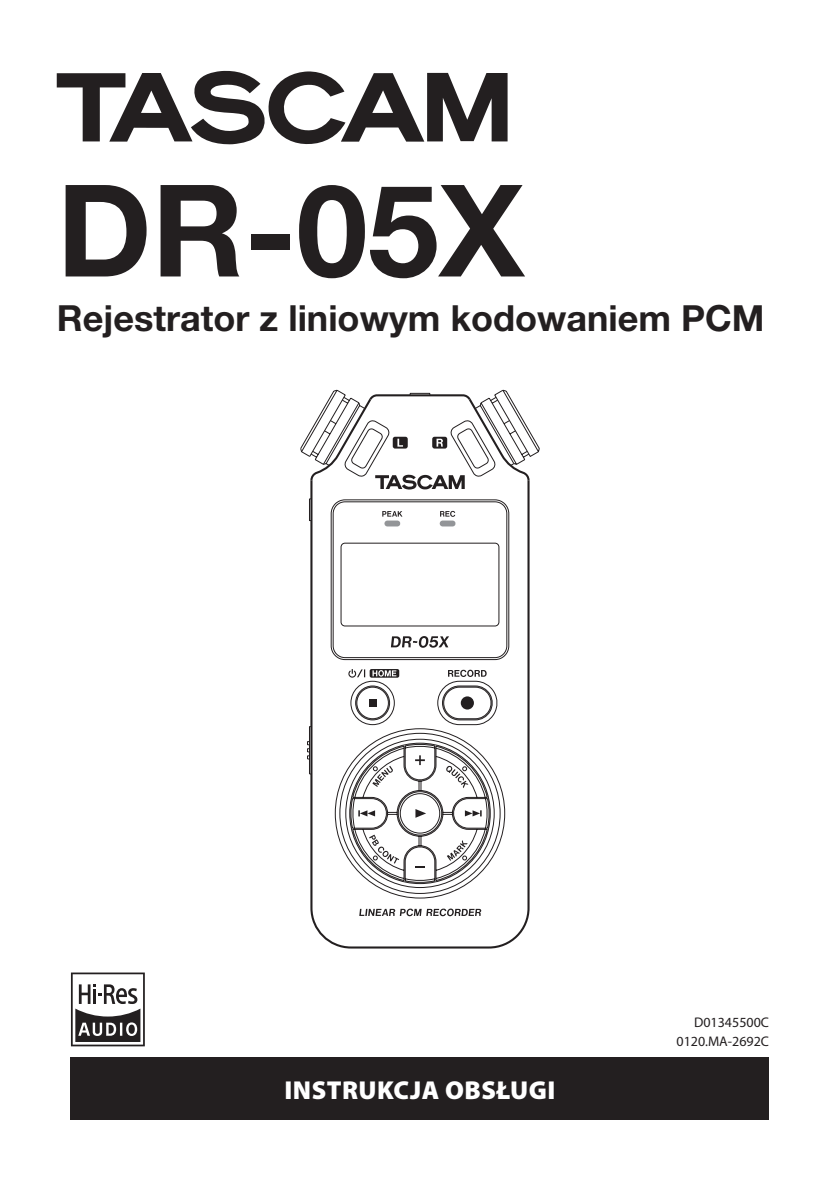
<style>
.page{position:relative;width:840px;height:1191px;background:#fff}
.page>*{position:absolute;margin:0;border:0;box-sizing:border-box;transform-origin:0 0}
.t1{font:700 128px "Helvetica Neue LT Pro";color:#231f20}
.t2{font:700 36px "Helvetica Neue LT Pro";color:#231f20}
.t3{font:900 26px "Myriad Pro";letter-spacing:.02em;color:#fff}
.t4{font:14px "Myriad Pro";color:#231f20}
</style>
<div class="page">
<svg style="left:310px;top:490px;width:220px;height:458px"></svg>
<svg style="left:300px;top:433px;width:229px;height:465px"></svg>
<svg style="left:359px;top:908px;width:122px;height:8px"></svg>
<svg style="left:415px;top:755px;width:9px;height:10px"></svg>
<div style="left:368px;top:699px;width:8px;height:8px;background:#231f20"></div>
<svg style="left:415px;top:865px;width:10px;height:2px"></svg>
<svg style="left:358px;top:810px;width:17px;height:6px"></svg>
<svg style="left:464px;top:810px;width:17px;height:6px"></svg>
<svg style="left:309px;top:390px;width:230px;height:100px"></svg>
<svg style="left:382px;top:511px;width:20px;height:15px"></svg>
<svg style="left:439px;top:511px;width:16px;height:15px"></svg>
<svg style="left:348px;top:669px;width:51px;height:8px"></svg>
<svg style="left:448px;top:669px;width:38px;height:8px"></svg>
<svg style="left:415px;top:809px;width:11px;height:9px"></svg>
<svg style="left:446px;top:765px;width:22px;height:23px"></svg>
<svg style="left:372px;top:766px;width:21px;height:21px"></svg>
<svg style="left:369px;top:834px;width:30px;height:29px"></svg>
<svg style="left:446px;top:840px;width:21px;height:20px"></svg>
<div style="left:460px;top:696px;width:13px;height:13px;background:#231f20;border-radius:50%"></div>
<svg style="left:390px;top:636px;width:59px;height:12px"></svg>
<svg style="left:71px;top:972px;width:74px;height:74px"></svg>
<svg style="left:57px;top:71px;width:450px;height:73px"></svg>
<div style="left:71px;top:1057px;width:697px;height:63px;background:#231f20"></div>
<p class="t1" style="left:57px;top:152px;width:469px">DR-05X</p>
<p class="t2" style="left:57px;top:296px;width:709px">Rejestrator z liniowym kodowaniem PCM</p>
<p class="t3" style="left:284px;top:1075px;width:272px">INSTRUKCJA OBSŁUGI</p>
<p class="t4" style="left:693px;top:1013px;width:76px">D01345500C</p>
<p class="t4" style="left:676px;top:1033px;width:94px">0120.MA-2692C</p>
</div>
